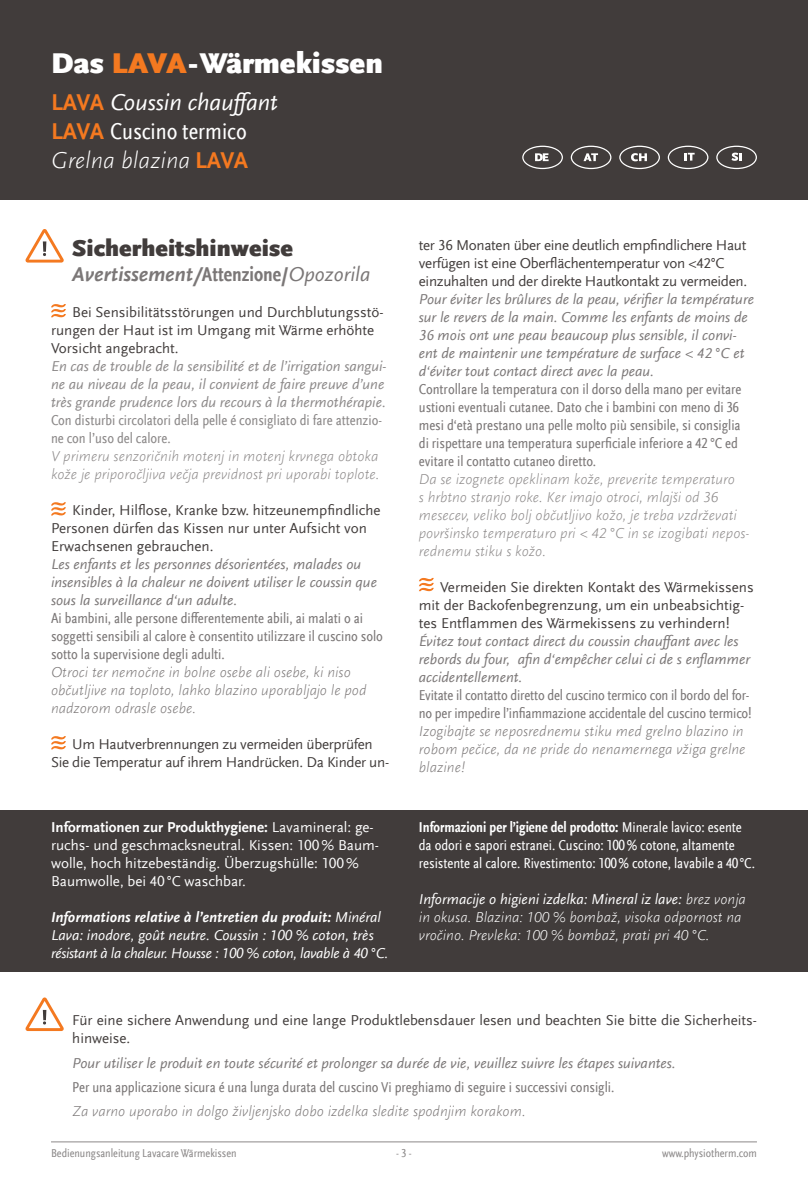
<style>
.page{position:relative;width:808px;height:1178px;background:#fff}
.page>*{position:absolute;margin:0;border:0;box-sizing:border-box;transform-origin:0 0}
.t1{font:900 30px "Scala Sans Offc Pro";color:#fff}
.t2{font:900 30px "Scala Sans Offc Pro";color:#f47920}
.t3{font:italic 24px/28.8px "Scala Sans Offc Pro";color:#fff}
.t4{font:900 24px "Scala Sans Offc Pro";color:#413c3b}
.t5{font:italic 700 21px "Scala Sans Offc Pro";color:#7b7777}
.t6{font:condensed 15px/18px "Scala Sans Offc Pro";color:#7b7777}
.t7{font:italic 15px/18px "Scala Sans Offc Pro";color:#7b7777}
.t8{font:15px/18px "Scala Sans Offc Pro";color:#413c3b}
.t9{font:italic 300 15px/18px "Scala Sans Offc Pro";color:#8c8989}
.t10{font:italic 300 15px/18px "Scala Sans Offc Pro";color:#7b7777}
.t11{font:15px/18px "Scala Sans Offc Pro";letter-spacing:-.02em;color:#413c3b;text-align:center}
.t12{font:condensed 15px/18px "Scala Sans Offc Pro";color:#fff}
.t13{font:15px/18px "Scala Sans Offc Pro";color:#fff}
.t14{font:italic 15px/18px "Scala Sans Offc Pro";color:#8c8989}
.t15{font:italic 15px/18px "Scala Sans Offc Pro";letter-spacing:-.02em;color:#fff}
.t16{font:italic 300 15px/18px "Scala Sans Offc Pro";color:#fff}
.t17{font:condensed 15px/18px "Scala Sans Offc Pro";color:#8c8989}
.t18{font:condensed 12px "Scala Sans Offc Pro";color:#8c8989}
.s1{color:#fff}
.s2{font-weight:700;font-style:normal;color:#f47920}
.s3{font-style:normal;font-stretch:condensed}
.s4{font-weight:300}
.s5{font-weight:400}
.s6{font-weight:700}
</style>
<div class="page">
<hr style="left:51px;top:1141px;width:706px;height:1px;background:#8c8989">
<div style="left:0;top:0;width:808px;height:200px;background:#413c3b"></div>
<div style="left:0;top:810px;width:808px;height:162px;background:#413c3b"></div>
<svg style="left:571px;top:146px;width:40px;height:23px"></svg>
<svg style="left:522px;top:146px;width:41px;height:23px"></svg>
<svg style="left:619px;top:146px;width:41px;height:23px"></svg>
<svg style="left:668px;top:146px;width:40px;height:23px"></svg>
<svg style="left:716px;top:146px;width:41px;height:23px"></svg>
<svg style="left:25px;top:229px;width:39px;height:34px"></svg>
<svg style="left:51px;top:304px;width:15px;height:13px"></svg>
<svg style="left:51px;top:502px;width:15px;height:13px"></svg>
<svg style="left:51px;top:736px;width:15px;height:13px"></svg>
<svg style="left:419px;top:578px;width:15px;height:13px"></svg>
<svg style="left:25px;top:997px;width:39px;height:34px"></svg>
<h1 class="t2" style="left:51px;top:46px;width:98px"><span class="s1">Das</span> LAVA</h1>
<h1 class="t1" style="left:188px;top:46px;width:196px">-Wärmekissen</h1>
<h2 class="t3" style="left:51px;top:88px;width:228px"><span class="s2">LAVA</span> Coussin chauffant<br><span class="s2">LAVA</span> <span class="s3">Cuscino termico<br></span><span class="s4">Grelna blazina</span> <span class="s2">Lava</span></h2>
<h2 class="t4" style="left:72px;top:235px;width:222px">Sicherheitshinweise</h2>
<h3 class="t5" style="left:72px;top:262px;width:300px">Avertissement/<span class="s3">Attenzione/</span><span class="s5">Opozorila</span></h3>
<p class="t8" style="left:51px;top:304px;width:334px;text-indent:21px">Bei Sensibilitätsstörungen und Durchblutungsstö&shy;rungen der Haut ist im Umgang mit Wärme erhöhte<br>Vorsicht angebracht.</p>
<p class="t14" style="left:51px;top:357px;width:337px">En cas de trouble de la sensibilité et de l’irrigation sangui&shy;ne au niveau de la peau, il convient de faire preuve d’une très grande prudence lors du recours à la thermothérapie.</p>
<p class="t17" style="left:51px;top:412px;width:332px">Con disturbi circolatori della pelle é consigliato di fare attenzio&shy;ne con l’uso del calore.</p>
<p class="t9" style="left:51px;top:447px;width:330px">V primeru senzoričnih motenj in motenj krvnega obtoka kože je priporočljiva večja previdnost pri uporabi toplote.</p>
<p class="t8" style="left:51px;top:502px;width:331px;text-indent:21px">Kinder, Hilflose, Kranke bzw. hitzeunempfindliche<br>Personen dürfen das Kissen nur unter Aufsicht von<br>Erwachsenen gebrauchen.</p>
<p class="t7" style="left:51px;top:555px;width:327px">Les enfants et les personnes désorientées, malades ou insensibles à la chaleur ne doivent utiliser le coussin que sous la surveillance d‘un adulte.</p>
<p class="t6" style="left:51px;top:610px;width:333px">Ai bambini, alle persone differentemente abili, ai malati o ai soggetti sensibili al calore è consentito utilizzare il cuscino solo sotto la supervisione degli adulti.</p>
<p class="t10" style="left:51px;top:663px;width:317px">Otroci ter nemočne in bolne osebe ali osebe, ki niso občutljive na toploto, lahko blazino uporabljajo le pod nadzorom odrasle osebe.</p>
<p class="t11" style="left:51px;top:736px;width:340px">Um Hautverbrennungen zu vermeiden überprüfen<br>Sie die Temperatur auf ihrem Handrücken. Da Kinder un-</p>
<p class="t13" style="left:51px;top:818px;width:329px"><span class="s6">Informationen zur Produkthygiene:</span> Lavamineral: ge&shy;ruchs- und geschmacksneutral. Kissen: 100% Baum&shy;wolle, hoch hitzebeständig. Überzugshülle: 100% Baumwolle, bei 40 °C waschbar.</p>
<p class="t15" style="left:51px;top:908px;width:339px"><span class="s6">Informations relative à l’entretien du produit:</span> Minéral<br>Lava: inodore, goût neutre. Coussin : 100 % coton, très résistant à la chaleur. Housse : 100 % coton, lavable à 40 °C.</p>
<p class="t11" style="left:419px;top:236px;width:330px;text-align:left">ter 36 Monaten über eine deutlich empfindlichere Haut verfügen ist eine Oberflächentemperatur von &lt;42°C einzuhalten und der direkte Hautkontakt zu vermeiden.</p>
<p class="t7" style="left:419px;top:290px;width:337px">Pour éviter les brûlures de la peau, vérifier la température sur le revers de la main. Comme les enfants de moins de 36 mois ont une peau beaucoup plus sensible, il convi&shy;ent de maintenir une température de surface &lt; 42 °C et d‘éviter tout contact direct avec la peau.</p>
<p class="t6" style="left:419px;top:380px;width:324px">Controllare la temperatura con il dorso della mano per evitare ustioni eventuali cutanee. Dato che i bambini con meno di 36 mesi d‘età prestano una pelle molto più sensibile, si consiglia di rispettare una temperatura superficiale inferiore a 42 °C ed evitare il contatto cutaneo diretto.</p>
<p class="t9" style="left:419px;top:470px;width:332px">Da se izognete opeklinam kože, preverite temperaturo<br>s hrbtno stranjo roke. Ker imajo otroci, mlajši od 36 mesecev, veliko bolj občutljivo kožo, je treba vzdrževati površinsko temperaturo pri &lt; 42 °C in se izogibati nepos&shy;rednemu stiku s kožo.</p>
<p class="t8" style="left:419px;top:578px;width:336px;text-indent:21px">Vermeiden Sie direkten Kontakt des Wärmekissens mit der Backofenbegrenzung, um ein unbeabsichtig&shy;tes Entflammen des Wärmekissens zu verhindern!</p>
<p class="t7" style="left:419px;top:632px;width:333px">Évitez tout contact direct du coussin chauffant avec les rebords du four, afin d‘empêcher celui ci de s enflammer accidentellement.</p>
<p class="t6" style="left:419px;top:686px;width:334px">Evitate il contatto diretto del cuscino termico con il bordo del for&shy;no per impedire l’infiammazione accidentale del cuscino termico!</p>
<p class="t10" style="left:419px;top:722px;width:328px">Izogibajte se neposrednemu stiku med grelno blazino in robom pečice, da ne pride do nenamernega vžiga grelne blazine!</p>
<p class="t12" style="left:419px;top:818px;width:338px"><span class="s6">Informazioni per l’igiene del prodotto:</span> Minerale lavico: esente da odori e sapori estranei. Cuscino: 100% cotone, altamente resistente al calore. Rivestimento: 100% cotone, lavabile a 40 °C.</p>
<p class="t16" style="left:419px;top:890px;width:329px"><span class="s5">Informacije o higieni izdelka: Mineral iz lave:</span> brez vonja in okusa. Blazina: 100 % bombaž, visoka odpornost na vročino. Prevleka: 100 % bombaž, prati pri 40 °C.</p>
<p class="t8" style="left:72px;top:1011px;width:686px">Für eine sichere Anwendung und eine lange Produktlebensdauer lesen und beachten Sie bitte die Sicherheits&shy;hinweise.</p>
<p class="t7" style="left:72px;top:1054px;width:605px">Pour utiliser le produit en toute sécurité et prolonger sa durée de vie, veuillez suivre les étapes suivantes.</p>
<p class="t6" style="left:72px;top:1078px;width:544px">Per una applicazione sicura é una lunga durata del cuscino Vi preghiamo di seguire i successivi consigli.</p>
<p class="t10" style="left:72px;top:1102px;width:455px">Za varno uporabo in dolgo življenjsko dobo izdelka sledite spodnjim korakom.</p>
<p class="t18" style="left:51px;top:1146px;width:187px">Bedienungsanleitung Lavacare Wärmekissen</p>
<p class="t18" style="left:396px;top:1146px;width:17px">- 3 -</p>
<p class="t18" style="left:662px;top:1146px;width:96px">www.physiotherm.com</p>
</div>
